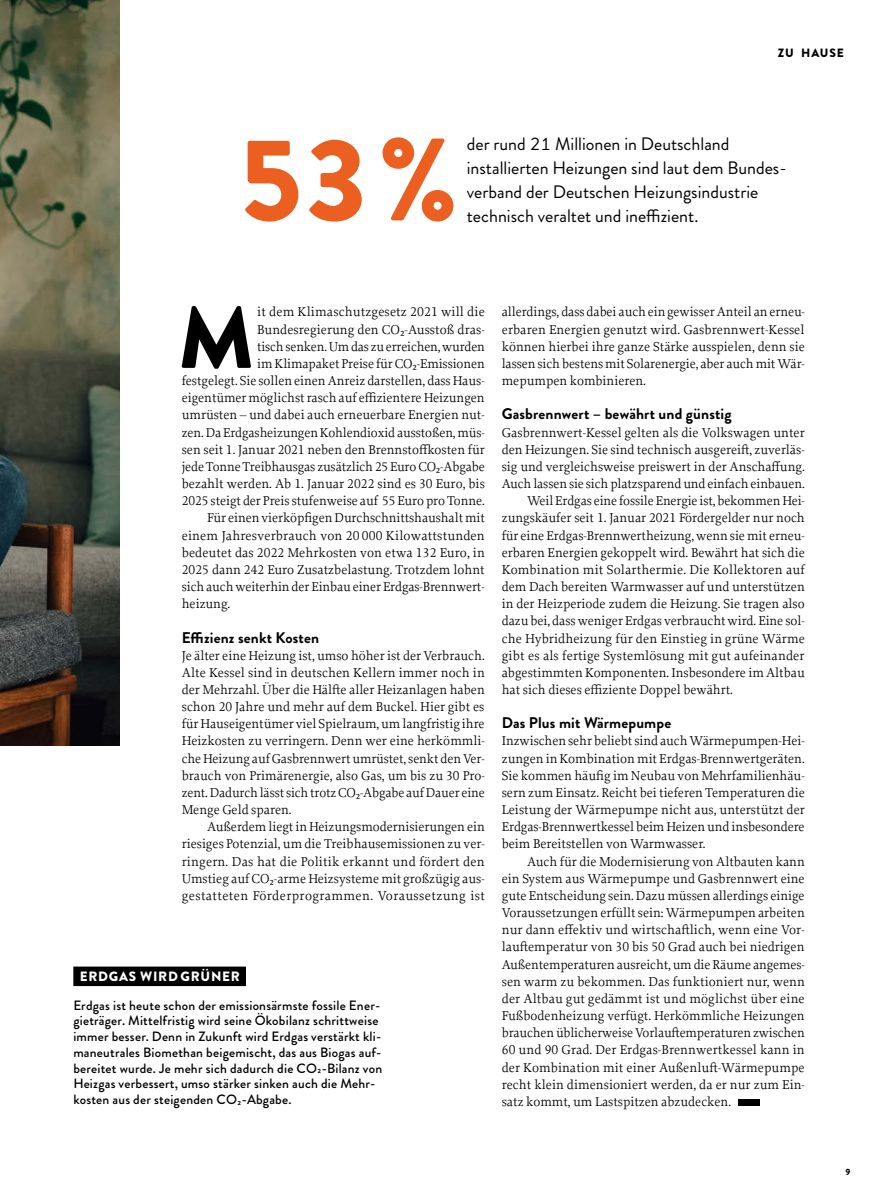
<style>
.page{position:relative;width:893px;height:1191px;background:#fff}
.page>*{position:absolute;margin:0;border:0;box-sizing:border-box;transform-origin:0 0}
.t1{font:900 117px "Brandon Grotesque";color:#eb5f21}
.t2{font:900 87px "Brandon Grotesque";color:#000}
.t3{font:18px/24px "Brandon Grotesque";color:#000}
.t4{font:700 15.45px "Brandon Grotesque";letter-spacing:.01em;color:#000}
.t5{font:13.5px/17.1px "Proforma";color:#000;text-align:justify}
.t6{font:500 13.5px/15.8px "Brandon Grotesque";letter-spacing:.015em;color:#000}
.t7{font:900 13.5px "Brandon Grotesque";letter-spacing:.055em;color:#fff}
.t8{font:900 12px "Brandon Grotesque";letter-spacing:.07em;color:#000}
.t9{font:900 9px "Brandon Grotesque";color:#000}
</style>
<div class="page">
<img style="left:0;top:0;width:119px;height:745px">
<div style="left:73px;top:966px;width:173px;height:20px;background:#000"></div>
<div style="left:738px;top:1099px;width:21px;height:7px;background:#000"></div>
<p class="t8" style="left:778px;top:45px;width:68px">ZU HAUSE</p>
<h1 class="t1" style="left:238px;top:97px;width:221px">53%</h1>
<h3 class="t3" style="left:467px;top:132px;width:321px">der rund 21 Millionen in Deutschland installierten Heizungen sind laut dem Bundes&shy;verband der Deutschen Heizungsindustrie</h3>
<h3 class="t3" style="left:467px;top:204px;width:233px">technisch veraltet und ineffizient.</h3>
<h2 class="t2" style="left:178px;top:276px;width:78px">M</h2>
<p class="t5" style="left:257px;top:303px;width:229px">it dem Klimaschutzgesetz 2021 will die</p>
<p class="t5" style="left:257px;top:320px;width:229px">Bundesregierung den CO2-Ausstoß dras-</p>
<p class="t5" style="left:257px;top:337px;width:229px">tisch senken. Um das zu erreichen, wurden</p>
<p class="t5" style="left:257px;top:355px;width:229px">im Klimapaket Preise für CO2-Emissionen</p>
<p class="t5" style="left:182px;top:372px;width:304px">festgelegt. Sie sollen einen Anreiz darstellen, dass Haus-</p>
<p class="t5" style="left:182px;top:389px;width:304px">eigentümer möglichst rasch auf effizientere Heizungen</p>
<p class="t5" style="left:182px;top:406px;width:304px">umrüsten – und dabei auch erneuerbare Energien nut-</p>
<p class="t5" style="left:182px;top:423px;width:304px">zen. Da Erdgasheizungen Kohlendioxid ausstoßen, müs-</p>
<p class="t5" style="left:182px;top:440px;width:304px">sen seit 1. Januar 2021 neben den Brennstoffkosten für</p>
<p class="t5" style="left:182px;top:458px;width:304px">jede Tonne Treibhausgas zusätzlich 25 Euro CO2-Abgabe</p>
<p class="t5" style="left:182px;top:475px;width:305px">bezahlt werden. Ab 1. Januar 2022 sind es 30 Euro, bis</p>
<p class="t5" style="left:182px;top:492px;width:305px">2025 steigt der Preis stufenweise auf 55 Euro pro Tonne.</p>
<p class="t5" style="left:207px;top:509px;width:279px">Für einen vierköpfigen Durchschnittshaushalt mit</p>
<p class="t5" style="left:182px;top:526px;width:304px">einem Jahresverbrauch von 20 000 Kilowattstunden</p>
<p class="t5" style="left:182px;top:543px;width:305px">bedeutet das 2022 Mehrkosten von etwa 132 Euro, in</p>
<p class="t5" style="left:182px;top:561px;width:304px">2025 dann 242 Euro Zusatzbelastung. Trotzdem lohnt</p>
<p class="t5" style="left:182px;top:578px;width:304px">sich auch weiterhin der Einbau einer Erdgas-Brennwert-</p>
<p class="t5" style="left:182px;top:595px;width:50px">heizung.</p>
<p class="t4" style="left:182px;top:626px;width:139px">Effizienz senkt Kosten</p>
<p class="t5" style="left:182px;top:646px;width:305px">Je älter eine Heizung ist, umso höher ist der Verbrauch.<br>Alte Kessel sind in deutschen Kellern immer noch in der Mehrzahl. Über die Hälfte aller Heizanlagen haben schon 20 Jahre und mehr auf dem Buckel. Hier gibt es für Hauseigentümer viel Spielraum, um langfristig ihre Heizkosten zu verringern. Denn wer eine herkömmli&shy;che Heizung auf Gasbrennwert umrüstet, senkt den Ver&shy;brauch von Primärenergie, also Gas, um bis zu 30 Pro&shy;zent. Dadurch lässt sich trotz CO2-Abgabe auf Dauer eine Menge Geld sparen.</p>
<p class="t5" style="left:182px;top:818px;width:305px;text-indent:26px">Außerdem liegt in Heizungsmodernisierungen ein riesiges Potenzial, um die Treibhausemissionen zu ver&shy;ringern. Das hat die Politik erkannt und fördert den Umstieg auf CO2-arme Heizsysteme mit großzügig aus&shy;gestatteten Förderprogrammen. Voraussetzung ist</p>
<p class="t7" style="left:80px;top:966px;width:162px">ERDGAS WIRD GRÜNER</p>
<p class="t6" style="left:73px;top:997px;width:310px">Erdgas ist heute schon der emissionsärmste fossile Ener&shy;gieträger. Mittelfristig wird seine Ökobilanz schrittweise immer besser. Denn in Zukunft wird Erdgas verstärkt kli&shy;maneutrales Biomethan beigemischt, das aus Biogas auf&shy;bereitet wurde. Je mehr sich dadurch die CO2-Bilanz von Heizgas verbessert, umso stärker sinken auch die Mehr&shy;kosten aus der steigenden CO2-Abgabe.</p>
<p class="t5" style="left:502px;top:303px;width:305px">allerdings, dass dabei auch ein gewisser Anteil an erneu&shy;erbaren Energien genutzt wird. Gasbrennwert-Kessel können hierbei ihre ganze Stärke ausspielen, denn sie lassen sich bestens mit Solarenergie, aber auch mit Wär&shy;mepumpen kombinieren.</p>
<p class="t4" style="left:502px;top:403px;width:231px">Gasbrennwert – bewährt und günstig</p>
<p class="t5" style="left:502px;top:423px;width:304px">Gasbrennwert-Kessel gelten als die Volkswagen unter</p>
<p class="t5" style="left:502px;top:440px;width:304px">den Heizungen. Sie sind technisch ausgereift, zuverläs-</p>
<p class="t5" style="left:502px;top:458px;width:304px">sig und vergleichsweise preiswert in der Anschaffung.</p>
<p class="t5" style="left:502px;top:475px;width:305px">Auch lassen sie sich platzsparend und einfach einbauen.</p>
<p class="t5" style="left:527px;top:492px;width:279px">Weil Erdgas eine fossile Energie ist, bekommen Hei-</p>
<p class="t5" style="left:502px;top:509px;width:304px">zungskäufer seit 1. Januar 2021 Fördergelder nur noch</p>
<p class="t5" style="left:502px;top:526px;width:304px">für eine Erdgas-Brennwertheizung, wenn sie mit erneu-</p>
<p class="t5" style="left:502px;top:543px;width:304px">erbaren Energien gekoppelt wird. Bewährt hat sich die</p>
<p class="t5" style="left:502px;top:561px;width:304px">Kombination mit Solarthermie. Die Kollektoren auf</p>
<p class="t5" style="left:502px;top:578px;width:304px">dem Dach bereiten Warmwasser auf und unterstützen</p>
<p class="t5" style="left:502px;top:595px;width:304px">in der Heizperiode zudem die Heizung. Sie tragen also</p>
<p class="t5" style="left:502px;top:612px;width:304px">dazu bei, dass weniger Erdgas verbraucht wird. Eine sol-</p>
<p class="t5" style="left:502px;top:629px;width:305px">che Hybridheizung für den Einstieg in grüne Wärme</p>
<p class="t5" style="left:502px;top:646px;width:304px">gibt es als fertige Systemlösung mit gut aufeinander</p>
<p class="t5" style="left:502px;top:663px;width:304px">abgestimmten Komponenten. Insbesondere im Altbau</p>
<p class="t5" style="left:502px;top:681px;width:233px">hat sich dieses effiziente Doppel bewährt.</p>
<p class="t4" style="left:502px;top:712px;width:171px">Das Plus mit Wärmepumpe</p>
<p class="t5" style="left:502px;top:732px;width:305px">Inzwischen sehr beliebt sind auch Wärmepumpen-Hei&shy;zungen in Kombination mit Erdgas-Brennwertgeräten.<br>Sie kommen häufig im Neubau von Mehrfamilienhäu&shy;sern zum Einsatz. Reicht bei tieferen Temperaturen die Leistung der Wärmepumpe nicht aus, unterstützt der Erdgas-Brennwertkessel beim Heizen und insbesondere beim Bereitstellen von Warmwasser.</p>
<p class="t5" style="left:502px;top:852px;width:305px;text-indent:26px">Auch für die Modernisierung von Altbauten kann ein System aus Wärmepumpe und Gasbrennwert eine gute Entscheidung sein. Dazu müssen allerdings einige Voraussetzungen erfüllt sein: Wärmepumpen arbeiten nur dann effektiv und wirtschaftlich, wenn eine Vor&shy;lauftemperatur von 30 bis 50 Grad auch bei niedrigen Außentemperaturen ausreicht, um die Räume angemes&shy;sen warm zu bekommen. Das funktioniert nur, wenn der Altbau gut gedämmt ist und möglichst über eine Fußbodenheizung verfügt. Herkömmliche Heizungen brauchen üblicherweise Vorlauftemperaturen zwischen 60 und 90 Grad. Der Erdgas-Brennwertkessel kann in der Kombination mit einer Außenluft-Wärmepumpe recht klein dimensioniert werden, da er nur zum Ein&shy;satz kommt, um Lastspitzen abzudecken.</p>
<p class="t9" style="left:845px;top:1165px;width:7px">9</p>
</div>
